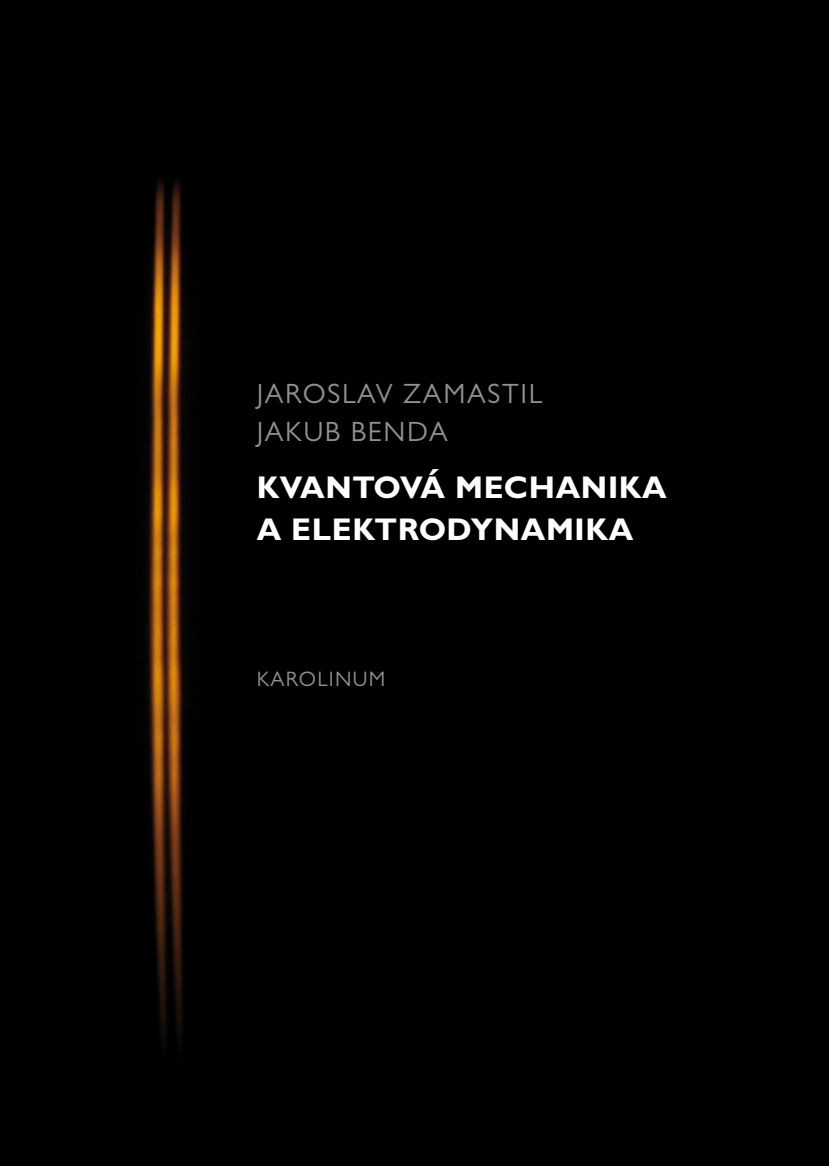
<style>
.page{position:relative;width:829px;height:1166px;background:#fff}
.page>*{position:absolute;margin:0;border:0;box-sizing:border-box;transform-origin:0 0}
.t1{font:700 31.5px/42px "Gill Sans MT Pro";letter-spacing:.02em;color:#fff}
.t2{font:28px/38.5px "Gill Sans MT Pro";letter-spacing:.06em;color:#909189}
.t3{font:21px "Gill Sans MT Pro";letter-spacing:.06em;color:#909189}
</style>
<div class="page">
<div style="left:0;top:0;width:828px;height:1166px;background:#000"></div>
<img style="left:148px;top:180px;width:37px;height:862px">
<p class="t2" style="left:257px;top:374px;width:287px">JAROSLAV ZAMASTIL<br>JAKUB BENDA</p>
<p class="t1" style="left:257px;top:466px;width:411px">KVANTOVÁ MECHANIKA<br>A ELEKTRODYNAMIKA</p>
<p class="t3" style="left:257px;top:666px;width:130px">KAROLINUM</p>
</div>
